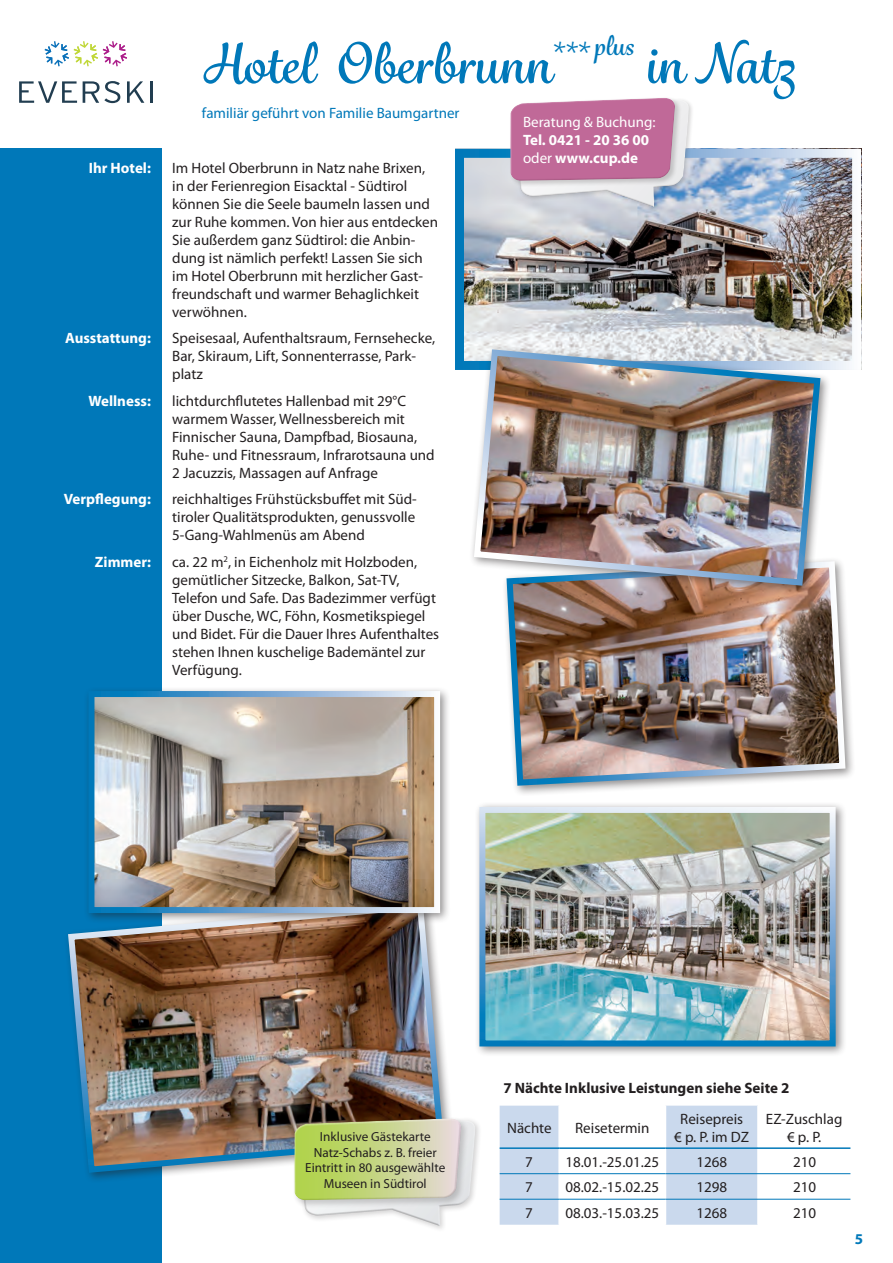
<style>
.page{position:relative;width:893px;height:1263px;background:#fff}
.page>*{position:absolute;margin:0;border:0;box-sizing:border-box;transform-origin:0 0}
.t1{font:700 54px "Grafolita Script";color:#0078b9}
.t2{font:15px/18px "Myriad Pro";color:#231f20}
.t3{font:700 15px/18px "Myriad Pro";color:#fff}
.t4{font:700 15px "Myriad Pro";color:#231f20}
.t5{font:15px "Myriad Pro";color:#0078b9}
.t6{font:15px "Myriad Pro";color:#fff}
.t7{font:700 15px "Myriad Pro";color:#0078b9}
.t8{font:13.2px/15.9px "Myriad Pro";color:#231f20;text-align:center}
.s1{font-weight:400}
</style>
<div class="page">
<div style="left:474px;top:802px;width:373px;height:256px;background:#231f20;opacity:.5"></div>
<img style="left:486px;top:814px;width:343px;height:225px">
<div style="left:479px;top:807px;width:357px;height:239px;border:6px solid #fff"></div>
<div style="left:0;top:149px;width:162px;height:1114px;background:#0078b9"></div>
<img style="left:465px;top:159px;width:386px;height:201px">
<div style="left:455px;top:149px;width:406px;height:221px;border:9px solid #fff"></div>
<div style="left:502px;top:556px;width:354px;height:240px;background:#231f20;opacity:.5"></div>
<img style="left:503px;top:558px;width:346px;height:231px">
<svg style="left:45px;top:41px;width:82px;height:25px"></svg>
<svg style="left:19px;top:81px;width:58px;height:22px"></svg>
<svg style="left:83px;top:81px;width:37px;height:22px"></svg>
<svg style="left:127px;top:81px;width:17px;height:22px"></svg>
<hr style="left:150px;top:81px;width:3px;height:22px;background:#213d50">
<div style="left:469px;top:345px;width:362px;height:251px;background:#231f20;opacity:.5"></div>
<img style="left:471px;top:346px;width:353px;height:243px">
<svg style="left:500px;top:1106px;width:350px;height:119px"></svg>
<hr style="left:757px;top:1199px;width:2px;height:26px;background:#fff">
<hr style="left:500px;top:1147px;width:59px;height:2px;background:#0078b9">
<hr style="left:559px;top:1147px;width:106px;height:2px;background:#0078b9">
<hr style="left:665px;top:1147px;width:93px;height:2px;background:#0078b9">
<hr style="left:758px;top:1147px;width:92px;height:2px;background:#0078b9">
<hr style="left:500px;top:1173px;width:59px;height:1px;background:#0078b9">
<hr style="left:559px;top:1173px;width:106px;height:1px;background:#0078b9">
<hr style="left:665px;top:1173px;width:93px;height:1px;background:#0078b9">
<hr style="left:758px;top:1173px;width:92px;height:1px;background:#0078b9">
<hr style="left:500px;top:1199px;width:59px;height:1px;background:#0078b9">
<hr style="left:559px;top:1199px;width:106px;height:1px;background:#0078b9">
<hr style="left:665px;top:1199px;width:93px;height:1px;background:#0078b9">
<hr style="left:758px;top:1199px;width:92px;height:1px;background:#0078b9">
<div style="left:63px;top:898px;width:391px;height:285px;background:#231f20;opacity:.5"></div>
<img style="left:65px;top:900px;width:382px;height:276px">
<div style="left:513px;top:97px;width:181px;height:115px;background:#231f20;opacity:.2"></div>
<div style="left:515px;top:110px;width:176px;height:98px;background:#231f20;opacity:.4"></div>
<svg style="left:510px;top:98px;width:179px;height:109px;background:#d1d7df"></svg>
<div style="left:510px;top:97px;width:164px;height:81px;background:#fff;opacity:.8"></div>
<div style="left:510px;top:99px;width:167px;height:82px;background:#231f20;opacity:.2"></div>
<div style="left:83px;top:686px;width:368px;height:238px;background:#231f20;opacity:.5"></div>
<img style="left:95px;top:698px;width:338px;height:208px">
<div style="left:88px;top:691px;width:352px;height:222px;border:6px solid #fff"></div>
<div style="left:299px;top:1136px;width:178px;height:91px;background:#231f20;opacity:.4"></div>
<svg style="left:298px;top:1120px;width:177px;height:106px"></svg>
<div style="left:293px;top:1117px;width:168px;height:81px;background:#fff;opacity:.8"></div>
<div style="left:293px;top:1119px;width:170px;height:82px;background:#231f20;opacity:.2"></div>
<p class="t3" style="left:89px;top:158px;width:64px">Ihr Hotel:</p>
<p class="t3" style="left:65px;top:329px;width:87px">Ausstattung:</p>
<p class="t3" style="left:88px;top:391px;width:64px">Wellness:</p>
<p class="t3" style="left:64px;top:490px;width:89px">Verpflegung:</p>
<p class="t3" style="left:95px;top:552px;width:58px">Zimmer:</p>
<h1 class="t1" style="left:202px;top:27px;width:594px">Hotel Oberbrunn<sup>***</sup> <sup>plus</sup> in Natz</h1>
<p class="t5" style="left:202px;top:103px;width:259px">familiär geführt von Familie Baumgartner</p>
<p class="t2" style="left:172px;top:159px;width:267px">Im Hotel Oberbrunn in Natz nahe Brixen, in der Ferienregion Eisacktal - Südtirol können Sie die Seele baumeln lassen und zur Ruhe kommen. Von hier aus entdecken Sie außerdem ganz Südtirol: die Anbin&shy;dung ist nämlich perfekt! Lassen Sie sich im Hotel Oberbrunn mit herzlicher Gast&shy;freundschaft und warmer Behaglichkeit verwöhnen.</p>
<p class="t2" style="left:172px;top:329px;width:264px">Speisesaal, Aufenthaltsraum, Fernsehecke,<br>Bar, Skiraum, Lift, Sonnenterrasse, Park&shy;platz</p>
<p class="t2" style="left:172px;top:392px;width:264px">lichtdurchflutetes Hallenbad mit 29°C warmem Wasser, Wellnessbereich mit Finnischer Sauna, Dampfbad, Biosauna, Ruhe- und Fitnessraum, Infrarotsauna und 2 Jacuzzis, Massagen auf Anfrage</p>
<p class="t2" style="left:172px;top:490px;width:246px;text-align:justify">reichhaltiges Frühstücksbuffet mit Süd&shy;tiroler Qualitätsprodukten, genussvolle 5-Gang-Wahlmenüs am Abend</p>
<p class="t2" style="left:172px;top:553px;width:268px">ca. 22 m<sup>2</sup>, in Eichenholz mit Holzboden, gemütlicher Sitzecke, Balkon, Sat-TV, Telefon und Safe. Das Badezimmer verfügt über Dusche, WC, Föhn, Kosmetikspiegel und Bidet. Für die Dauer Ihres Aufenthaltes stehen Ihnen kuschelige Bademäntel zur Verfügung.</p>
<p class="t6" style="left:523px;top:113px;width:134px">Beratung &amp; Buchung:</p>
<p class="t3" style="left:523px;top:130px;width:128px">Tel. 0421 - 20 36 00 <span class="s1">oder</span> www.cup.de</p>
<p class="t8" style="left:305px;top:1128px;width:141px">Inklusive Gästekarte<br>Natz-Schabs z. B. freier<br>Eintritt in 80 ausgewählte<br>Museen in Südtirol</p>
<p class="t4" style="left:503px;top:1078px;width:287px">7 Nächte Inklusive Leistungen siehe Seite 2</p>
<p class="t2" style="left:507px;top:1118px;width:46px">Nächte</p>
<p class="t2" style="left:575px;top:1118px;width:76px">Reisetermin</p>
<p class="t2" style="left:674px;top:1109px;width:76px;text-align:center">Reisepreis<br>€ p. P. im DZ</p>
<p class="t2" style="left:766px;top:1109px;width:78px;text-align:center">EZ-Zuschlag € p. P.</p>
<p class="t2" style="left:525px;top:1152px;width:9px">7</p>
<p class="t2" style="left:565px;top:1152px;width:95px">18.01.-25.01.25</p>
<p class="t2" style="left:696px;top:1152px;width:32px">1268</p>
<p class="t2" style="left:793px;top:1152px;width:25px">210</p>
<p class="t2" style="left:525px;top:1178px;width:9px">7</p>
<p class="t2" style="left:565px;top:1178px;width:95px">08.02.-15.02.25</p>
<p class="t2" style="left:696px;top:1178px;width:32px">1298</p>
<p class="t2" style="left:793px;top:1178px;width:25px">210</p>
<p class="t2" style="left:525px;top:1203px;width:9px">7</p>
<p class="t2" style="left:565px;top:1203px;width:95px">08.03.-15.03.25</p>
<p class="t2" style="left:696px;top:1203px;width:32px">1268</p>
<p class="t2" style="left:793px;top:1203px;width:25px">210</p>
<p class="t7" style="left:855px;top:1229px;width:10px">5</p>
</div>
